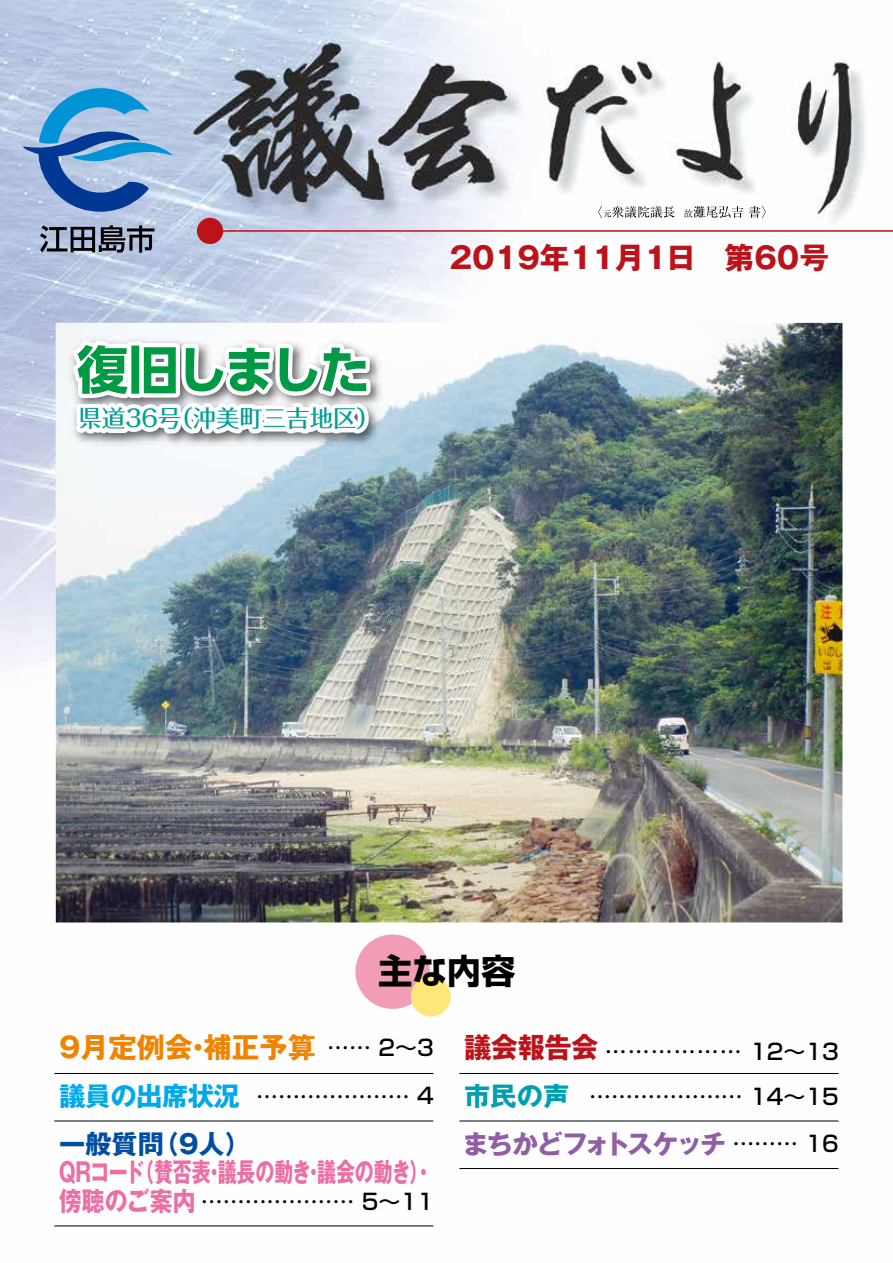
<style>
.page{position:relative;width:893px;height:1263px;background:#fff}
.page>*{position:absolute;margin:0;border:0;box-sizing:border-box;transform-origin:0 0}
.t1{font:51px "UD Shin Go Pro Bold 90 msp RKSJ H";letter-spacing:-.05em;color:#094}
.t2{font:34.35px "Shin Go Pro Bold 90 msp RKSJ H";color:#000}
.t3{font:29.7px "Gothic MB101 Pro Bold 90 msp RKSJ H";color:#bc121a}
.t4{font:28.05px "Gothic MB101 Pro Bold 90 msp RKSJ H";color:#f08300}
.t5{font:26.25px/28.7px "Gothic MB101 Pro Bold 90 msp RKSJ H";color:#eb6ea5;scale:.72 1}
.t6{font:26.25px "Gothic MB101 Pro Bold 90 msp RKSJ H";letter-spacing:-.095em;color:#915da3}
.t7{font:26.25px "Gothic MB101 Pro Bold 90 msp RKSJ H";color:#004ea2}
.t8{font:26.25px "Gothic MB101 Pro Bold 90 msp RKSJ H";letter-spacing:-.02em;color:#00aae8}
.t9{font:23.4px "Folk Pro Medium 90 msp RKSJ H";color:#009e96}
.t10{font:21.9px "Shin Go Pro Medium 90 msp RKSJ H";color:#000}
.t11{font:9.3px "Ryumin Pro Light 90 msp RKSJ H";color:#000}
.s1{font-family:"Shin Go Pro Medium 90 msp RKSJ H";font-size:21.9px;color:#000}
.s2{font-family:"Gothic MB101 Pro Bold 90 msp RKSJ H";font-size:28.05px;color:#bc121a}
.s3{font-family:"Gothic MB101 Pro Bold 90 msp RKSJ H";font-size:26.25px;color:#009fb0}
</style>
<div class="page">
<img style="left:0;top:0;width:893px;height:1227px">
<hr style="left:54px;top:1073px;width:379px;height:1px;background:#000">
<hr style="left:54px;top:1225px;width:379px;height:1px;background:#000">
<hr style="left:54px;top:1120px;width:379px;height:1px;background:#000">
<hr style="left:459px;top:1073px;width:379px;height:1px;background:#000">
<hr style="left:459px;top:1120px;width:379px;height:1px;background:#000">
<hr style="left:459px;top:1168px;width:379px;height:1px;background:#000">
<div style="left:355px;top:934px;width:75px;height:75px;background:#f19db5;border-radius:50%"></div>
<div style="left:411px;top:976px;width:40px;height:40px;background:#ffe67a;border-radius:50%"></div>
<h1 class="t1" style="left:77px;top:328px;width:295px">復旧しました</h1>
<p class="t9" style="left:79px;top:399px;width:302px">県道36号（沖美町三吉地区）</p>
<p class="t11" style="left:684px;top:206px;width:11px">故</p>
<h3 class="t3" style="left:450px;top:233px;width:381px">2019年11月1日　第60号</h3>
<h2 class="t2" style="left:378px;top:944px;width:139px">主な内容</h2>
<p class="t4" style="left:59px;top:1024px;width:376px">9月定例会・補正予算 <span class="s1">…… 2～3</span></p>
<p class="t10" style="left:464px;top:1033px;width:376px"><span class="s2">議会報告会</span> ……………… 12～13</p>
<p class="t8" style="left:59px;top:1074px;width:182px">議員の出席状況</p>
<p class="t10" style="left:256px;top:1079px;width:179px">………………… 4</p>
<p class="t10" style="left:464px;top:1078px;width:376px"><span class="s3">市民の声</span> ………………… 14～15</p>
<p class="t7" style="left:59px;top:1122px;width:194px">一般質問（9人）</p>
<p class="t5" style="left:59px;top:1155px;width:521px">QRコード（賛否表・議長の動き・議会の動き）・傍聴のご案内</p>
<p class="t10" style="left:201px;top:1183px;width:234px">………………… 5～11</p>
<p class="t6" style="left:463px;top:1122px;width:378px">まちかどフォトスケッチ <span class="s1">……… 16</span></p>
</div>
